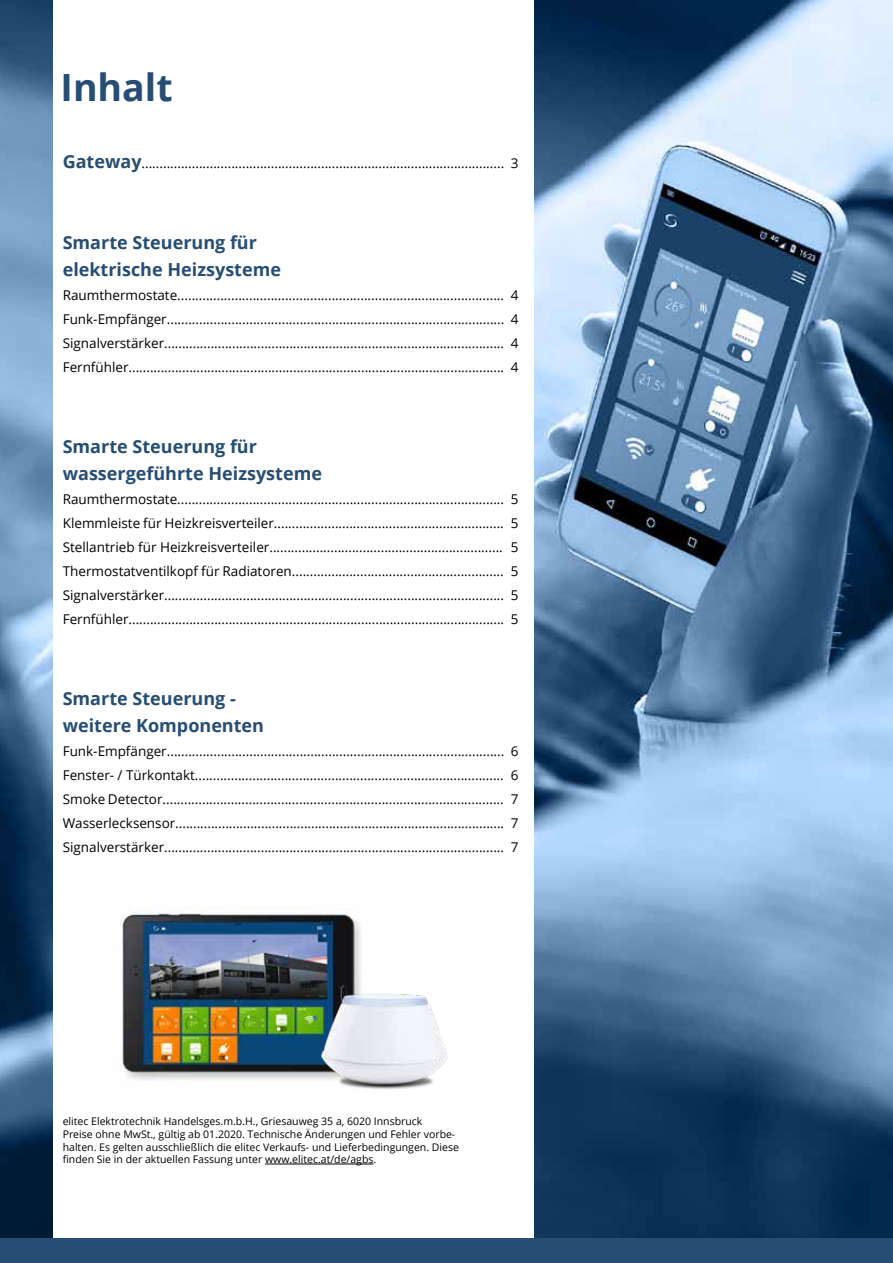
<style>
.page{position:relative;width:893px;height:1263px;background:#fff}
.page>*{position:absolute;margin:0;border:0;box-sizing:border-box;transform-origin:0 0}
.t1{font:700 37.5px "Open Sans";color:#274d74}
.t2{font:700 18px/27px "Open Sans";color:#274d74}
.t3{font:13.5px/24px "Open Sans";color:#000;text-align:justify}
.t4{font:10.5px/12.6px "Open Sans";color:#000}
.s1{font-weight:700;font-size:18px;color:#274d74}
</style>
<div class="page">
<img style="left:0;top:0;width:893px;height:1238px">
<div style="left:53px;top:0;width:481px;height:1255px;background:#fff"></div>
<div style="left:0;top:1238px;width:893px;height:25px;background:#274d74"></div>
<hr style="left:265px;top:1164px;width:108px;height:1px;background:#000">
<img style="left:120px;top:908px;width:233px;height:173px">
<img style="left:278px;top:920px;width:170px;height:169px">
<h1 class="t1" style="left:61px;top:61px;width:114px">Inhalt</h1>
<p class="t3" style="left:63px;top:151px;width:443px"><span class="s1">Gateway</span>.....................................................................................................</p>
<p class="t3" style="left:511px;top:151px;width:9px">3</p>
<h2 class="t2" style="left:63px;top:228px;width:220px">Smarte Steuerung für elektrische Heizsysteme</h2>
<p class="t3" style="left:63px;top:283px;width:443px">Raumthermostate...........................................................................................<br>Funk-Empfänger..............................................................................................<br>Signalverstärker...............................................................................................<br>Fernfühler.........................................................................................................</p>
<p class="t3" style="left:511px;top:283px;width:9px">4<br>4<br>4<br>4</p>
<h2 class="t2" style="left:63px;top:432px;width:261px">Smarte Steuerung für wassergeführte Heizsysteme</h2>
<p class="t3" style="left:63px;top:487px;width:443px">Raumthermostate...........................................................................................<br>Klemmleiste für Heizkreisverteiler................................................................<br>Stellantrieb für Heizkreisverteiler.................................................................<br>Thermostatventilkopf für Radiatoren...........................................................<br>Signalverstärker...............................................................................................<br>Fernfühler.........................................................................................................</p>
<p class="t3" style="left:511px;top:487px;width:9px">5<br>5<br>5<br>5<br>5<br>5</p>
<h2 class="t2" style="left:63px;top:684px;width:203px">Smarte Steuerung - weitere Komponenten</h2>
<p class="t3" style="left:63px;top:739px;width:443px">Funk-Empfänger..............................................................................................<br>Fenster- / Türkontakt......................................................................................<br>Smoke Detector...............................................................................................<br>Wasserlecksensor............................................................................................<br>Signalverstärker...............................................................................................</p>
<p class="t3" style="left:511px;top:739px;width:9px">6<br>6<br>7<br>7<br>7</p>
<p class="t4" style="left:63px;top:1115px;width:398px">elitec Elektrotechnik Handelsges.m.b.H., Griesauweg 35 a, 6020 Innsbruck<br>Preise ohne MwSt., gültig ab 01.2020. Technische Änderungen und Fehler vorbe&shy;halten. Es gelten ausschließlich die elitec Verkaufs- und Lieferbedingungen. Diese finden Sie in der aktuellen Fassung unter www.elitec.at/de/agbs.</p>
</div>
